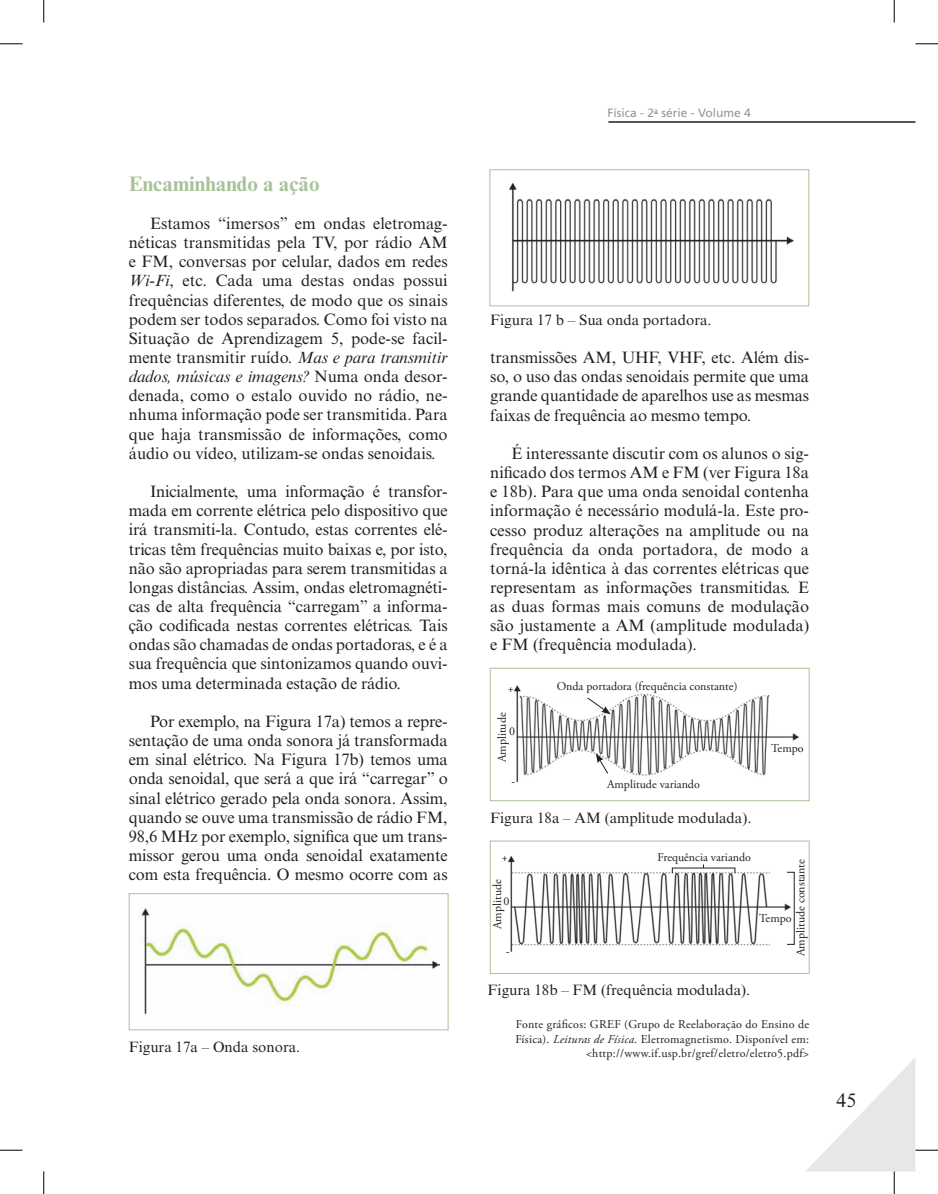
<style>
.page{position:relative;width:938px;height:1194px;background:#fff}
.page>*{position:absolute;margin:0;border:0;box-sizing:border-box;transform-origin:0 0}
.t1{font:700 21px "Times New Roman MT Std";color:#a9c399}
.t2{font:19.5px "Times New Roman MT Std";color:#231f20}
.t3{font:16.5px/19.2px "Times New Roman MT Std";letter-spacing:-.01em;color:#231f20;text-align:justify}
.t4{font:15px "Times New Roman MT Std";color:#231f20}
.t5{font:12px/14.4px "Adobe Garamond Pro";letter-spacing:.02em;color:#231f20;text-align:right}
.t6{font:12px "Adobe Garamond Pro";color:#231f20}
.t7{font:12px "Frutiger LT Std";color:#939598}
.s1{font-style:italic}
</style>
<div class="page">
<hr style="left:608px;top:121px;width:307px;height:2px;background:#231f20">
<img style="left:138px;top:908px;width:301px;height:107px">
<div style="left:129px;top:893px;width:319px;height:136px;border:1px solid #a9c399"></div>
<img style="left:509px;top:182px;width:285px;height:110px">
<div style="left:489px;top:169px;width:320px;height:137px;border:1px solid #a9c399"></div>
<div style="left:490px;top:840px;width:319px;height:133px;border:1px solid #a9c399"></div>
<div style="left:490px;top:667px;width:319px;height:133px;border:1px solid #a9c399"></div>
<img style="left:513px;top:685px;width:287px;height:98px">
<svg style="left:587px;top:696px;width:24px;height:18px"></svg>
<svg style="left:596px;top:753px;width:13px;height:21px"></svg>
<img style="left:508px;top:855px;width:284px;height:97px">
<div style="left:787px;top:871px;width:8px;height:73px;border:1px solid #231f20"></div>
<svg style="left:0;top:44px;width:22px;height:1px"></svg>
<svg style="left:915px;top:44px;width:23px;height:1px"></svg>
<svg style="left:0;top:1149px;width:22px;height:1px"></svg>
<svg style="left:44px;top:0;width:1px;height:22px"></svg>
<svg style="left:44px;top:1171px;width:1px;height:22px"></svg>
<svg style="left:894px;top:0;width:1px;height:22px"></svg>
<svg style="left:806px;top:1058px;width:132px;height:135px"></svg>
<p class="t1" style="left:129px;top:170px;width:192px">Encaminhando a ação</p>
<p class="t3" style="left:129px;top:214px;width:320px;text-indent:21px">Estamos “imersos” em ondas eletromag&shy;néticas transmitidas pela TV, por rádio AM e FM, conversas por celular, dados em redes <span class="s1">Wi-Fi</span>, etc. Cada uma destas ondas possui frequências diferentes, de modo que os sinais podem ser todos separados. Como foi visto na Situação de Aprendizagem 5, pode-se facil&shy;mente transmitir ruído. <span class="s1">Mas e para transmitir dados, músicas e imagens?</span> Numa onda desor&shy;denada, como o estalo ouvido no rádio, ne&shy;nhuma informação pode ser transmitida. Para que haja transmissão de informações, como áudio ou vídeo, utilizam-se ondas senoidais.</p>
<p class="t3" style="left:129px;top:481px;width:320px;text-indent:21px">Inicialmente, uma informação é transfor&shy;mada em corrente elétrica pelo dispositivo que irá transmiti-la. Contudo, estas correntes elé&shy;tricas têm frequências muito baixas e, por isto, não são apropriadas para serem transmitidas a longas distâncias. Assim, ondas eletromagnéti&shy;cas de alta frequência “carregam” a informa&shy;ção codificada nestas correntes elétricas. Tais ondas são chamadas de ondas portadoras, e é a sua frequência que sintonizamos quando ouvi&shy;mos uma determinada estação de rádio.</p>
<p class="t3" style="left:129px;top:711px;width:320px;text-indent:21px">Por exemplo, na Figura 17a) temos a repre&shy;sentação de uma onda sonora já transformada em sinal elétrico. Na Figura 17b) temos uma onda senoidal, que será a que irá “carregar” o sinal elétrico gerado pela onda sonora. Assim, quando se ouve uma transmissão de rádio FM, 98,6 MHz por exemplo, significa que um trans&shy;missor gerou uma onda senoidal exatamente com esta frequência. O mesmo ocorre com as</p>
<p class="t4" style="left:129px;top:1038px;width:173px">Figura 17a – Onda sonora.</p>
<p class="t7" style="left:608px;top:105px;width:145px">Física - 2<sup>a</sup> série - Volume 4</p>
<p class="t4" style="left:490px;top:311px;width:223px">Figura 17 b – Sua onda portadora.</p>
<p class="t3" style="left:490px;top:348px;width:320px">transmissões AM, UHF, VHF, etc. Além dis&shy;so, o uso das ondas senoidais permite que uma grande quantidade de aparelhos use as mesmas faixas de frequência ao mesmo tempo.</p>
<p class="t3" style="left:490px;top:443px;width:320px;text-indent:21px">É interessante discutir com os alunos o sig&shy;nificado dos termos AM e FM (ver Figura 18a e 18b). Para que uma onda senoidal contenha informação é necessário modulá-la. Este pro&shy;cesso produz alterações na amplitude ou na frequência da onda portadora, de modo a torná-la idêntica à das correntes elétricas que representam as informações transmitidas. E as duas formas mais comuns de modulação são justamente a AM (amplitude modulada) e FM (frequência modulada).</p>
<p class="t6" style="left:508px;top:680px;width:7px">+</p>
<p class="t6" style="left:495px;top:762px;width:51px;rotate:-90deg">Amplitude</p>
<p class="t6" style="left:509px;top:724px;width:7px">0</p>
<p class="t6" style="left:512px;top:773px;width:5px">-</p>
<p class="t6" style="left:557px;top:678px;width:182px">onda portadora (frequência constante)</p>
<p class="t6" style="left:607px;top:776px;width:94px">Amplitude variando</p>
<p class="t4" style="left:490px;top:808px;width:263px">Figura 18a – AM (amplitude modulada).</p>
<p class="t6" style="left:771px;top:740px;width:34px">tempo</p>
<p class="t6" style="left:502px;top:850px;width:7px">+</p>
<p class="t6" style="left:490px;top:928px;width:51px;rotate:-90deg">Amplitude</p>
<p class="t6" style="left:503px;top:893px;width:7px">0</p>
<p class="t6" style="left:657px;top:849px;width:95px">Frequência variando</p>
<p class="t6" style="left:793px;top:955px;width:98px;rotate:-90deg">Amplitude constante</p>
<p class="t6" style="left:759px;top:910px;width:34px">tempo</p>
<p class="t4" style="left:488px;top:980px;width:264px">Figura 18b – FM (frequência modulada).</p>
<p class="t5" style="left:515px;top:1017px;width:295px">Fonte gráficos: greF (grupo de reelaboração do ensino de<br>Física). <span class="s1">Leituras de Física</span>. eletromagnetismo. disponível em: &lt;http://www.if.usp.br/gref/eletro/eletro5.pdf&gt;</p>
<p class="t2" style="left:837px;top:1088px;width:21px">45</p>
</div>
